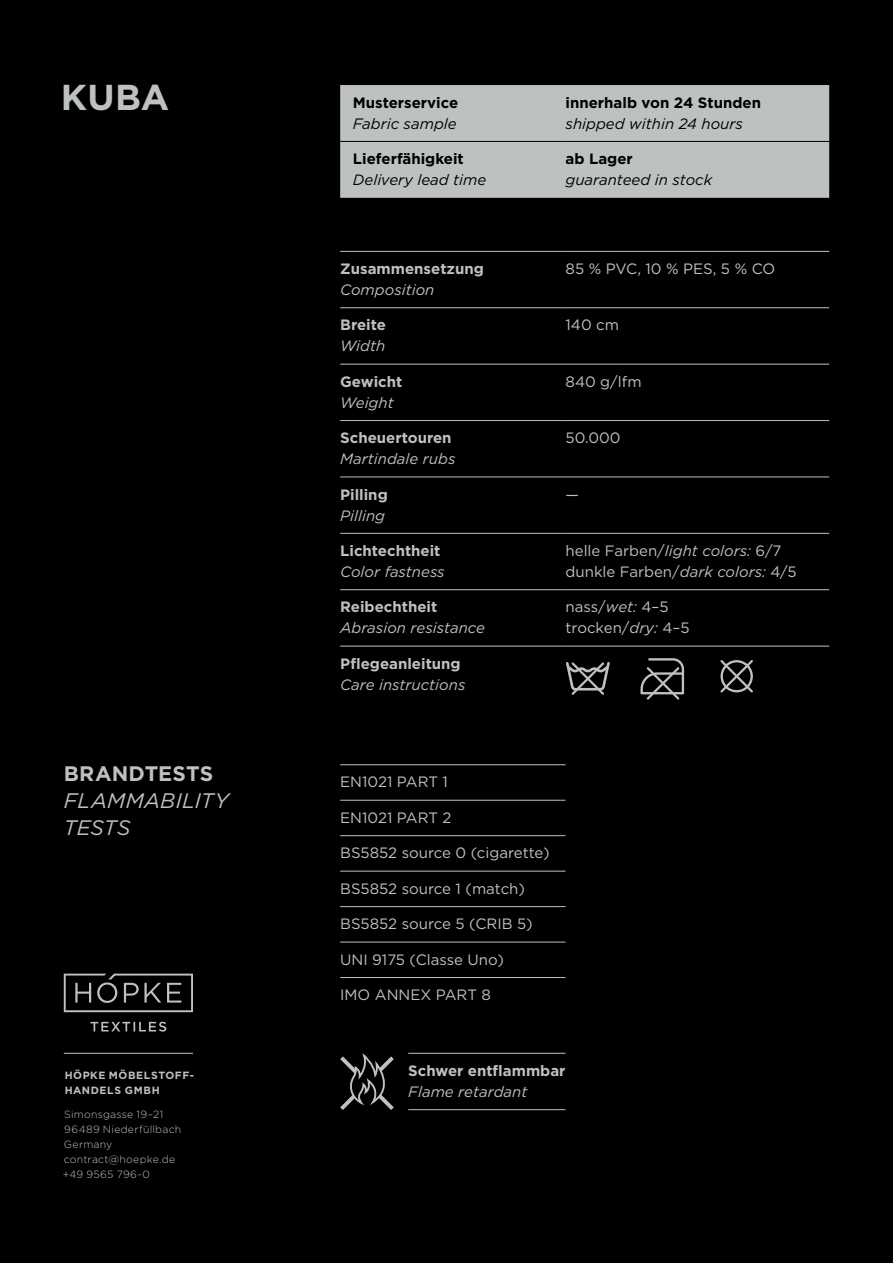
<style>
.page{position:relative;width:893px;height:1263px;background:#000}
.page>*{position:absolute;margin:0;border:0;box-sizing:border-box;transform-origin:0 0}
.t1{font:700 36px "Gotham";color:#bec2bf}
.t2{font:italic 21px/27px "Gotham";letter-spacing:.01em;color:#bec2bf}
.t3{font:700 21px "Gotham";letter-spacing:.005em;color:#bec2bf}
.t4{font:15px/21px "Gotham";color:#bec2bf}
.t5{font:700 15px "Gotham";color:#bec2bf}
.t6{font:italic 15px "Gotham";color:#bec2bf}
.t7{font:italic 15px "Gotham";color:#000}
.t8{font:700 15px "Gotham";color:#000}
.t9{font:300 10.5px/15px "Gotham";letter-spacing:.025em;color:#bec2bf}
.t10{font:700 10.5px/15px "Gotham";letter-spacing:.055em;color:#bec2bf}
.s1{font-style:italic}
</style>
<div class="page">
<div style="left:340px;top:85px;width:489px;height:113px;background:#bec2bf"></div>
<hr style="left:340px;top:141px;width:226px;height:1px;background:#000">
<hr style="left:566px;top:141px;width:263px;height:1px;background:#000">
<svg style="left:64px;top:974px;width:129px;height:58px"></svg>
<hr style="left:64px;top:1053px;width:129px;height:1px;background:#bec2bf">
<hr style="left:340px;top:251px;width:226px;height:1px;background:#bec2bf">
<hr style="left:566px;top:251px;width:263px;height:1px;background:#bec2bf">
<hr style="left:340px;top:307px;width:226px;height:1px;background:#bec2bf">
<hr style="left:566px;top:307px;width:263px;height:1px;background:#bec2bf">
<hr style="left:340px;top:364px;width:226px;height:1px;background:#bec2bf">
<hr style="left:566px;top:364px;width:263px;height:1px;background:#bec2bf">
<hr style="left:340px;top:420px;width:226px;height:1px;background:#bec2bf">
<hr style="left:566px;top:420px;width:263px;height:1px;background:#bec2bf">
<hr style="left:340px;top:477px;width:226px;height:1px;background:#bec2bf">
<hr style="left:566px;top:477px;width:263px;height:1px;background:#bec2bf">
<hr style="left:340px;top:533px;width:226px;height:1px;background:#bec2bf">
<hr style="left:566px;top:533px;width:263px;height:1px;background:#bec2bf">
<hr style="left:340px;top:589px;width:226px;height:1px;background:#bec2bf">
<hr style="left:566px;top:589px;width:263px;height:1px;background:#bec2bf">
<hr style="left:340px;top:646px;width:226px;height:1px;background:#bec2bf">
<hr style="left:566px;top:646px;width:263px;height:1px;background:#bec2bf">
<svg style="left:566px;top:662px;width:44px;height:33px"></svg>
<svg style="left:640px;top:658px;width:44px;height:42px"></svg>
<svg style="left:720px;top:660px;width:33px;height:33px"></svg>
<hr style="left:408px;top:1053px;width:158px;height:1px;background:#bec2bf">
<hr style="left:408px;top:1109px;width:158px;height:1px;background:#bec2bf">
<svg style="left:340px;top:1056px;width:54px;height:54px"></svg>
<hr style="left:340px;top:764px;width:226px;height:1px;background:#bec2bf">
<hr style="left:340px;top:800px;width:226px;height:1px;background:#bec2bf">
<hr style="left:340px;top:835px;width:226px;height:1px;background:#bec2bf">
<hr style="left:340px;top:871px;width:226px;height:1px;background:#bec2bf">
<hr style="left:340px;top:906px;width:226px;height:1px;background:#bec2bf">
<hr style="left:340px;top:942px;width:226px;height:1px;background:#bec2bf">
<hr style="left:340px;top:977px;width:226px;height:1px;background:#bec2bf">
<h1 class="t1" style="left:61px;top:74px;width:110px">KUBA</h1>
<h2 class="t3" style="left:64px;top:760px;width:151px">BRANDTESTS</h2>
<h2 class="t2" style="left:64px;top:787px;width:167px">FLAMMABILITY<br>TESTS</h2>
<p class="t10" style="left:65px;top:1068px;width:131px">HÖPKE MÖBELSTOFF-<br>HANDELS GMBH</p>
<p class="t9" style="left:63px;top:1106px;width:120px">Simonsgasse 19–21<br>96489 Niederfüllbach<br>Germany contract@hoepke.de +49 9565 796-0</p>
<p class="t8" style="left:353px;top:92px;width:107px">Musterservice</p>
<p class="t7" style="left:353px;top:114px;width:105px">Fabric sample</p>
<p class="t8" style="left:566px;top:92px;width:197px">innerhalb von 24 Stunden</p>
<p class="t7" style="left:566px;top:114px;width:179px">shipped within 24 hours</p>
<p class="t8" style="left:353px;top:149px;width:112px">Lieferfähigkeit</p>
<p class="t7" style="left:353px;top:170px;width:135px">Delivery lead time</p>
<p class="t8" style="left:566px;top:149px;width:69px">ab Lager</p>
<p class="t7" style="left:566px;top:170px;width:148px">guaranteed in stock</p>
<p class="t5" style="left:340px;top:259px;width:145px">Zusammensetzung</p>
<p class="t6" style="left:340px;top:280px;width:96px">Composition</p>
<p class="t4" style="left:566px;top:258px;width:211px">85 % PVC, 10 % PES, 5 % CO</p>
<p class="t5" style="left:340px;top:315px;width:47px">Breite</p>
<p class="t6" style="left:340px;top:336px;width:47px">Width</p>
<p class="t4" style="left:566px;top:314px;width:55px">140 cm</p>
<p class="t5" style="left:340px;top:371px;width:64px">Gewicht</p>
<p class="t6" style="left:340px;top:393px;width:55px">Weight</p>
<p class="t4" style="left:566px;top:371px;width:77px">840 g/lfm</p>
<p class="t5" style="left:340px;top:428px;width:113px">Scheuertouren</p>
<p class="t6" style="left:340px;top:449px;width:117px">Martindale rubs</p>
<p class="t4" style="left:566px;top:427px;width:57px">50.000</p>
<p class="t5" style="left:340px;top:484px;width:49px">Pilling</p>
<p class="t6" style="left:340px;top:506px;width:46px">Pilling</p>
<p class="t4" style="left:566px;top:483px;width:15px">—</p>
<p class="t5" style="left:340px;top:541px;width:102px">Lichtechtheit</p>
<p class="t6" style="left:340px;top:562px;width:106px">Color fastness</p>
<p class="t4" style="left:566px;top:540px;width:233px">helle Farben/<span class="s1">light colors:</span> 6/7 dunkle Farben/<span class="s1">dark colors:</span> 4/5</p>
<p class="t5" style="left:340px;top:597px;width:99px">Reibechtheit</p>
<p class="t6" style="left:340px;top:618px;width:146px">Abrasion resistance</p>
<p class="t4" style="left:566px;top:596px;width:126px">nass/<span class="s1">wet:</span> 4–5 trocken/<span class="s1">dry:</span> 4–5</p>
<p class="t5" style="left:340px;top:653px;width:122px">Pflegeanleitung</p>
<p class="t6" style="left:340px;top:675px;width:127px">Care instructions</p>
<p class="t4" style="left:340px;top:771px;width:109px">EN1021 PART 1</p>
<p class="t4" style="left:340px;top:806px;width:113px">EN1021 PART 2</p>
<p class="t4" style="left:340px;top:842px;width:211px">BS5852 source 0 (cigarette)</p>
<p class="t4" style="left:340px;top:877px;width:186px">BS5852 source 1 (match)</p>
<p class="t4" style="left:340px;top:913px;width:194px">BS5852 source 5 (CRIB 5)</p>
<p class="t4" style="left:340px;top:948px;width:165px">UNI 9175 (Classe Uno)</p>
<p class="t4" style="left:340px;top:984px;width:152px">IMO ANNEX PART 8</p>
<p class="t5" style="left:408px;top:1061px;width:159px">Schwer entflammbar</p>
<p class="t6" style="left:408px;top:1082px;width:121px">Flame retardant</p>
</div>
